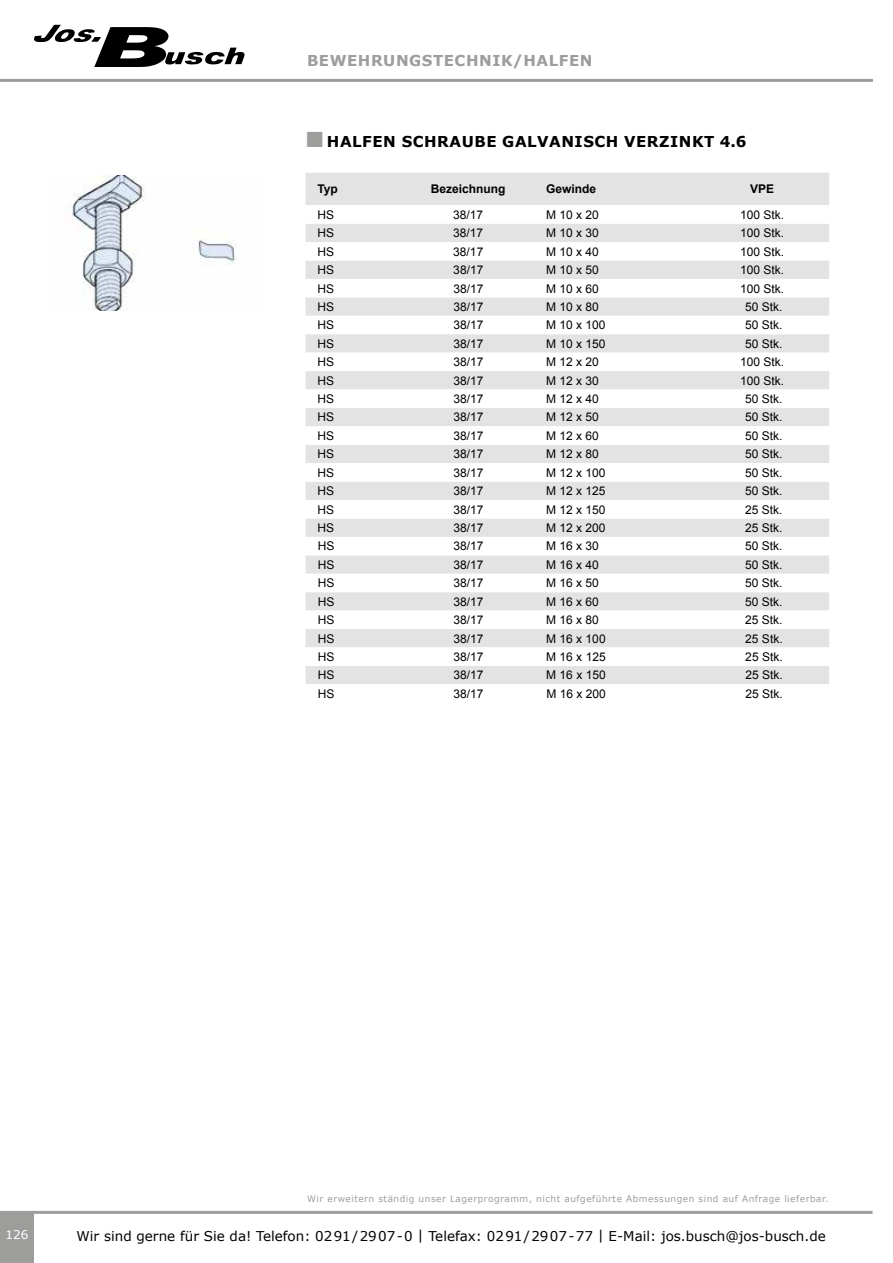
<style>
.page{position:relative;width:893px;height:1263px;background:#fff}
.page>*{position:absolute;margin:0;border:0;box-sizing:border-box;transform-origin:0 0}
.t1{font:700 15px "Verdana";letter-spacing:.035em;color:#000}
.t2{font:700 15px "Verdana";letter-spacing:.035em;color:#9d9d9c}
.t3{font:13.5px "Verdana";color:#000}
.t4{font:12px "Arial";color:#000}
.t5{font:700 12px "Arial";color:#000}
.t6{font:12px "Verdana";color:#fff}
.t7{font:9px "Verdana";letter-spacing:.055em;color:#9d9d9c}
</style>
<div class="page">
<hr style="left:0;top:79px;width:873px;height:3px;background:#9d9d9c">
<hr style="left:0;top:1211px;width:872px;height:3px;background:#9d9d9c">
<div style="left:0;top:1211px;width:34px;height:52px;background:#9d9d9c"></div>
<svg style="left:34px;top:25px;width:210px;height:42px"></svg>
<img style="left:72px;top:175px;width:164px;height:135px">
<div style="left:306px;top:173px;width:523px;height:32px;background:#e3e3e3"></div>
<svg style="left:306px;top:224px;width:523px;height:460px;fill:#e7e7e7"></svg>
<p class="t2" style="left:307px;top:50px;width:287px">BEWEHRUNGSTECHNIK/HALFEN</p>
<p class="t1" style="left:327px;top:131px;width:421px">HALFEN SCHRAUBE GALVANISCH VERZINKT 4.6</p>
<p class="t5" style="left:317px;top:181px;width:22px">Typ</p>
<p class="t5" style="left:431px;top:181px;width:76px">Bezeichnung</p>
<p class="t5" style="left:546px;top:181px;width:52px">Gewinde</p>
<p class="t5" style="left:750px;top:181px;width:26px">VPE</p>
<p class="t4" style="left:317px;top:206px;width:18px">HS</p>
<p class="t4" style="left:453px;top:206px;width:32px">38/17</p>
<p class="t4" style="left:546px;top:206px;width:54px">M 10 x 20</p>
<p class="t4" style="left:740px;top:206px;width:46px">100 Stk.</p>
<p class="t4" style="left:317px;top:225px;width:18px">HS</p>
<p class="t4" style="left:453px;top:225px;width:32px">38/17</p>
<p class="t4" style="left:546px;top:225px;width:54px">M 10 x 30</p>
<p class="t4" style="left:740px;top:225px;width:46px">100 Stk.</p>
<p class="t4" style="left:317px;top:243px;width:18px">HS</p>
<p class="t4" style="left:453px;top:243px;width:32px">38/17</p>
<p class="t4" style="left:546px;top:243px;width:54px">M 10 x 40</p>
<p class="t4" style="left:740px;top:243px;width:46px">100 Stk.</p>
<p class="t4" style="left:317px;top:262px;width:18px">HS</p>
<p class="t4" style="left:453px;top:262px;width:32px">38/17</p>
<p class="t4" style="left:546px;top:262px;width:54px">M 10 x 50</p>
<p class="t4" style="left:740px;top:262px;width:46px">100 Stk.</p>
<p class="t4" style="left:317px;top:280px;width:18px">HS</p>
<p class="t4" style="left:453px;top:280px;width:32px">38/17</p>
<p class="t4" style="left:546px;top:280px;width:54px">M 10 x 60</p>
<p class="t4" style="left:740px;top:280px;width:46px">100 Stk.</p>
<p class="t4" style="left:317px;top:298px;width:18px">HS</p>
<p class="t4" style="left:453px;top:298px;width:32px">38/17</p>
<p class="t4" style="left:546px;top:298px;width:54px">M 10 x 80</p>
<p class="t4" style="left:745px;top:298px;width:39px">50 Stk.</p>
<p class="t4" style="left:317px;top:317px;width:18px">HS</p>
<p class="t4" style="left:453px;top:317px;width:32px">38/17</p>
<p class="t4" style="left:546px;top:317px;width:61px">M 10 x 100</p>
<p class="t4" style="left:745px;top:317px;width:39px">50 Stk.</p>
<p class="t4" style="left:318px;top:335px;width:18px">HS</p>
<p class="t4" style="left:453px;top:335px;width:32px">38/17</p>
<p class="t4" style="left:546px;top:335px;width:61px">M 10 x 150</p>
<p class="t4" style="left:745px;top:335px;width:39px">50 Stk.</p>
<p class="t4" style="left:318px;top:354px;width:18px">HS</p>
<p class="t4" style="left:453px;top:354px;width:32px">38/17</p>
<p class="t4" style="left:546px;top:354px;width:54px">M 12 x 20</p>
<p class="t4" style="left:740px;top:354px;width:46px">100 Stk.</p>
<p class="t4" style="left:318px;top:372px;width:18px">HS</p>
<p class="t4" style="left:453px;top:372px;width:32px">38/17</p>
<p class="t4" style="left:546px;top:372px;width:54px">M 12 x 30</p>
<p class="t4" style="left:740px;top:372px;width:46px">100 Stk.</p>
<p class="t4" style="left:318px;top:391px;width:18px">HS</p>
<p class="t4" style="left:453px;top:391px;width:32px">38/17</p>
<p class="t4" style="left:546px;top:391px;width:54px">M 12 x 40</p>
<p class="t4" style="left:745px;top:391px;width:39px">50 Stk.</p>
<p class="t4" style="left:318px;top:409px;width:18px">HS</p>
<p class="t4" style="left:453px;top:409px;width:32px">38/17</p>
<p class="t4" style="left:546px;top:409px;width:54px">M 12 x 50</p>
<p class="t4" style="left:745px;top:409px;width:39px">50 Stk.</p>
<p class="t4" style="left:318px;top:427px;width:18px">HS</p>
<p class="t4" style="left:453px;top:427px;width:32px">38/17</p>
<p class="t4" style="left:546px;top:427px;width:54px">M 12 x 60</p>
<p class="t4" style="left:745px;top:427px;width:39px">50 Stk.</p>
<p class="t4" style="left:318px;top:446px;width:18px">HS</p>
<p class="t4" style="left:453px;top:446px;width:32px">38/17</p>
<p class="t4" style="left:546px;top:446px;width:54px">M 12 x 80</p>
<p class="t4" style="left:745px;top:446px;width:39px">50 Stk.</p>
<p class="t4" style="left:318px;top:464px;width:18px">HS</p>
<p class="t4" style="left:453px;top:464px;width:32px">38/17</p>
<p class="t4" style="left:546px;top:464px;width:61px">M 12 x 100</p>
<p class="t4" style="left:745px;top:464px;width:39px">50 Stk.</p>
<p class="t4" style="left:318px;top:483px;width:18px">HS</p>
<p class="t4" style="left:453px;top:483px;width:32px">38/17</p>
<p class="t4" style="left:546px;top:483px;width:61px">M 12 x 125</p>
<p class="t4" style="left:745px;top:483px;width:39px">50 Stk.</p>
<p class="t4" style="left:318px;top:501px;width:18px">HS</p>
<p class="t4" style="left:453px;top:501px;width:32px">38/17</p>
<p class="t4" style="left:546px;top:501px;width:61px">M 12 x 150</p>
<p class="t4" style="left:745px;top:501px;width:39px">25 Stk.</p>
<p class="t4" style="left:318px;top:519px;width:18px">HS</p>
<p class="t4" style="left:453px;top:519px;width:32px">38/17</p>
<p class="t4" style="left:546px;top:519px;width:61px">M 12 x 200</p>
<p class="t4" style="left:745px;top:519px;width:39px">25 Stk.</p>
<p class="t4" style="left:318px;top:538px;width:18px">HS</p>
<p class="t4" style="left:453px;top:538px;width:32px">38/17</p>
<p class="t4" style="left:546px;top:538px;width:54px">M 16 x 30</p>
<p class="t4" style="left:745px;top:538px;width:39px">50 Stk.</p>
<p class="t4" style="left:318px;top:556px;width:18px">HS</p>
<p class="t4" style="left:453px;top:556px;width:32px">38/17</p>
<p class="t4" style="left:546px;top:556px;width:54px">M 16 x 40</p>
<p class="t4" style="left:745px;top:556px;width:39px">50 Stk.</p>
<p class="t4" style="left:318px;top:575px;width:18px">HS</p>
<p class="t4" style="left:453px;top:575px;width:32px">38/17</p>
<p class="t4" style="left:546px;top:575px;width:54px">M 16 x 50</p>
<p class="t4" style="left:745px;top:575px;width:39px">50 Stk.</p>
<p class="t4" style="left:318px;top:593px;width:18px">HS</p>
<p class="t4" style="left:454px;top:593px;width:32px">38/17</p>
<p class="t4" style="left:546px;top:593px;width:54px">M 16 x 60</p>
<p class="t4" style="left:745px;top:593px;width:39px">50 Stk.</p>
<p class="t4" style="left:318px;top:612px;width:18px">HS</p>
<p class="t4" style="left:454px;top:612px;width:32px">38/17</p>
<p class="t4" style="left:546px;top:612px;width:54px">M 16 x 80</p>
<p class="t4" style="left:745px;top:612px;width:39px">25 Stk.</p>
<p class="t4" style="left:318px;top:630px;width:18px">HS</p>
<p class="t4" style="left:454px;top:630px;width:32px">38/17</p>
<p class="t4" style="left:546px;top:630px;width:61px">M 16 x 100</p>
<p class="t4" style="left:745px;top:630px;width:39px">25 Stk.</p>
<p class="t4" style="left:318px;top:648px;width:18px">HS</p>
<p class="t4" style="left:454px;top:648px;width:32px">38/17</p>
<p class="t4" style="left:546px;top:648px;width:61px">M 16 x 125</p>
<p class="t4" style="left:745px;top:648px;width:39px">25 Stk.</p>
<p class="t4" style="left:318px;top:667px;width:18px">HS</p>
<p class="t4" style="left:454px;top:667px;width:32px">38/17</p>
<p class="t4" style="left:546px;top:667px;width:61px">M 16 x 150</p>
<p class="t4" style="left:745px;top:667px;width:39px">25 Stk.</p>
<p class="t4" style="left:318px;top:685px;width:18px">HS</p>
<p class="t4" style="left:454px;top:685px;width:32px">38/17</p>
<p class="t4" style="left:546px;top:685px;width:61px">M 16 x 200</p>
<p class="t4" style="left:745px;top:685px;width:39px">25 Stk.</p>
<p class="t6" style="left:6px;top:1226px;width:24px">126</p>
<p class="t7" style="left:307px;top:1192px;width:523px">Wir erweitern ständig unser Lagerprogramm, nicht aufgeführte Abmessungen sind auf Anfrage lieferbar.</p>
<p class="t3" style="left:77px;top:1228px;width:751px">Wir sind gerne für Sie da! Telefon: 0291/2907-0 | Telefax: 0291/2907-77 | E-Mail: jos.busch@jos-busch.de</p>
</div>
